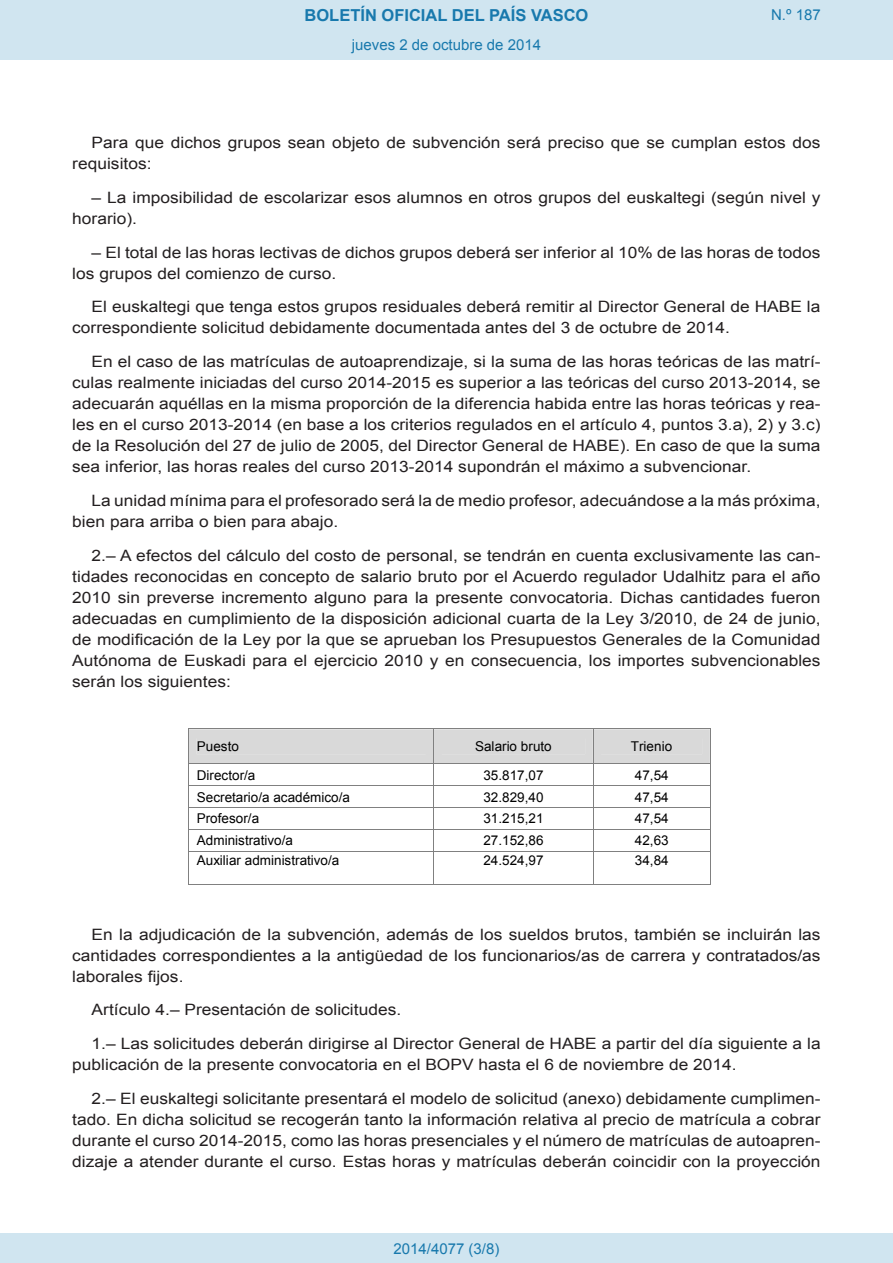
<style>
.page{position:relative;width:893px;height:1263px;background:#fff}
.page>*{position:absolute;margin:0;border:0;box-sizing:border-box;transform-origin:0 0}
.t1{font:700 16.5px "Arial";color:#1879ad}
.BOPVDetalle{font:15.6px/21px "Arial";color:#231f20;scale:1.11 1}
.Paginacion_Centro{font:15px "Arial";color:#1879ad}
.t2{font:13.5px "Arial";letter-spacing:.005em;color:#000}
</style>
<div class="page">
<div style="left:0;top:0;width:893px;height:60px;background:#d0e5f0"></div>
<div style="left:0;top:1233px;width:893px;height:30px;background:#d0e5f0"></div>
<svg style="left:188px;top:728px;width:523px;height:124px"></svg>
<hr style="left:188px;top:852px;width:1px;height:32px;background:#808080">
<hr style="left:189px;top:884px;width:244px;height:1px;background:#808080">
<hr style="left:433px;top:852px;width:1px;height:32px;background:#808080">
<hr style="left:434px;top:884px;width:159px;height:1px;background:#808080">
<hr style="left:593px;top:852px;width:1px;height:32px;background:#808080">
<hr style="left:594px;top:884px;width:116px;height:1px;background:#808080">
<hr style="left:710px;top:852px;width:1px;height:32px;background:#808080">
<p class="t1" style="left:305px;top:4px;width:285px">BOLETÍN OFICIAL DEL PAÍS VASCO</p>
<p class="Paginacion_Centro" style="left:352px;top:35px;width:191px">jueves 2 de octubre de 2014</p>
<p class="Paginacion_Centro" style="left:771px;top:5px;width:51px">N.º 187</p>
<p class="BOPVDetalle" style="left:72px;top:132px;width:675px;text-indent:19px">Para que dichos grupos sean objeto de subvención será preciso que se cumplan estos dos requisitos:</p>
<p class="BOPVDetalle" style="left:72px;top:187px;width:676px;text-indent:19px">– La imposibilidad de escolarizar esos alumnos en otros grupos del euskaltegi (según nivel y horario).</p>
<p class="BOPVDetalle" style="left:72px;top:242px;width:675px;text-indent:19px">– El total de las horas lectivas de dichos grupos deberá ser inferior al 10% de las horas de todos los grupos del comienzo de curso.</p>
<p class="BOPVDetalle" style="left:72px;top:297px;width:676px;text-indent:19px">El euskaltegi que tenga estos grupos residuales deberá remitir al Director General de HABE la correspondiente solicitud debidamente documentada antes del 3 de octubre de 2014.</p>
<p class="BOPVDetalle" style="left:72px;top:351px;width:676px;text-align:justify;text-indent:19px">En el caso de las matrículas de autoaprendizaje, si la suma de las horas teóricas de las matrí&shy;culas realmente iniciadas del curso 2014-2015 es superior a las teóricas del curso 2013-2014, se adecuarán aquéllas en la misma proporción de la diferencia habida entre las horas teóricas y rea&shy;les en el curso 2013-2014 (en base a los criterios regulados en el artículo 4, puntos 3.a), 2) y 3.c) de la Resolución del 27 de julio de 2005, del Director General de HABE). En caso de que la suma sea inferior, las horas reales del curso 2013-2014 supondrán el máximo a subvencionar.</p>
<p class="BOPVDetalle" style="left:72px;top:490px;width:676px;text-indent:19px">La unidad mínima para el profesorado será la de medio profesor, adecuándose a la más próxima, bien para arriba o bien para abajo.</p>
<p class="BOPVDetalle" style="left:72px;top:545px;width:676px;text-align:justify;text-indent:19px">2.– A efectos del cálculo del costo de personal, se tendrán en cuenta exclusivamente las can&shy;tidades reconocidas en concepto de salario bruto por el Acuerdo regulador Udalhitz para el año 2010 sin preverse incremento alguno para la presente convocatoria. Dichas cantidades fueron adecuadas en cumplimiento de la disposición adicional cuarta de la Ley 3/2010, de 24 de junio, de modificación de la Ley por la que se aprueban los Presupuestos Generales de la Comunidad Autónoma de Euskadi para el ejercicio 2010 y en consecuencia, los importes subvencionables serán los siguientes:</p>
<p class="t2" style="left:197px;top:737px;width:44px">Puesto</p>
<p class="t2" style="left:475px;top:737px;width:78px">Salario bruto</p>
<p class="t2" style="left:631px;top:737px;width:43px">Trienio</p>
<p class="t2" style="left:197px;top:766px;width:60px">Director/a</p>
<p class="t2" style="left:483px;top:766px;width:62px">35.817,07</p>
<p class="t2" style="left:635px;top:766px;width:35px">47,54</p>
<p class="t2" style="left:197px;top:788px;width:155px">Secretario/a académico/a</p>
<p class="t2" style="left:483px;top:788px;width:62px">32.829,40</p>
<p class="t2" style="left:635px;top:788px;width:35px">47,54</p>
<p class="t2" style="left:197px;top:810px;width:64px">Profesor/a</p>
<p class="t2" style="left:483px;top:810px;width:62px">31.215,21</p>
<p class="t2" style="left:635px;top:810px;width:35px">47,54</p>
<p class="t2" style="left:197px;top:832px;width:98px">Administrativo/a</p>
<p class="t2" style="left:483px;top:832px;width:62px">27.152,86</p>
<p class="t2" style="left:635px;top:832px;width:35px">42,63</p>
<p class="t2" style="left:197px;top:851px;width:144px">Auxiliar administrativo/a</p>
<p class="t2" style="left:483px;top:851px;width:62px">24.524,97</p>
<p class="t2" style="left:635px;top:851px;width:35px">34,84</p>
<p class="BOPVDetalle" style="left:72px;top:924px;width:676px;text-align:justify;text-indent:19px">En la adjudicación de la subvención, además de los sueldos brutos, también se incluirán las cantidades correspondientes a la antigüedad de los funcionarios/as de carrera y contratados/as laborales fijos.</p>
<p class="BOPVDetalle" style="left:92px;top:1000px;width:280px">Artículo 4.– Presentación de solicitudes.</p>
<p class="BOPVDetalle" style="left:72px;top:1033px;width:676px;text-indent:19px">1.– Las solicitudes deberán dirigirse al Director General de HABE a partir del día siguiente a la publicación de la presente convocatoria en el BOPV hasta el 6 de noviembre de 2014.</p>
<p class="BOPVDetalle" style="left:72px;top:1088px;width:676px;text-align:justify;text-indent:19px">2.– El euskaltegi solicitante presentará el modelo de solicitud (anexo) debidamente cumplimen&shy;tado. En dicha solicitud se recogerán tanto la información relativa al precio de matrícula a cobrar durante el curso 2014-2015, como las horas presenciales y el número de matrículas de autoapren&shy;dizaje a atender durante el curso. Estas horas y matrículas deberán coincidir con la proyección</p>
<p class="Paginacion_Centro" style="left:393px;top:1238px;width:107px">2014/4077 (3/8)</p>
</div>
